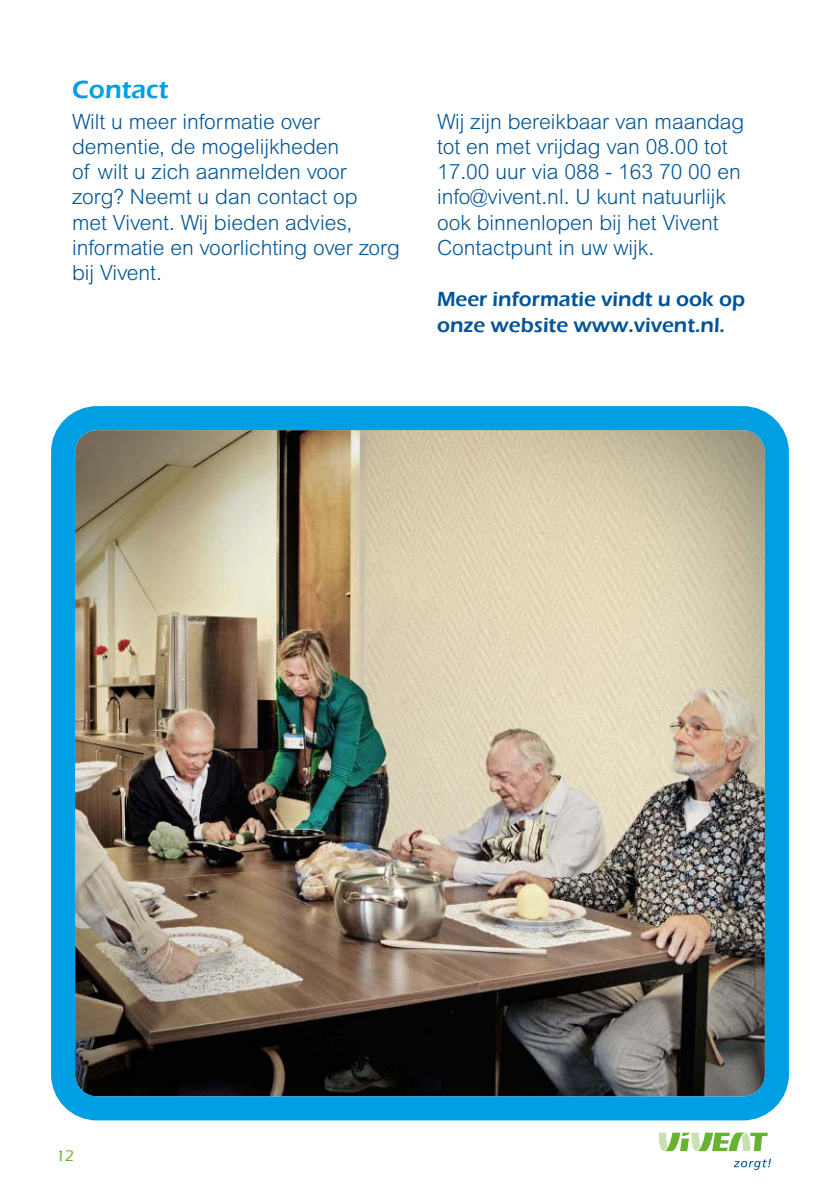
<style>
.page{position:relative;width:840px;height:1191px;background:#fff}
.page>*{position:absolute;margin:0;border:0;box-sizing:border-box;transform-origin:0 0}
.t1{font:600 26px "Eras ITC";color:#009ee3}
.t2{font:300 21px/25.2px "Arial MT Std";color:#005497}
.t3{font:600 21px/26px "Eras ITC";color:#005497}
.t4{font:500 16px "Eras IT Cby BT";color:#65b32e}
</style>
<div class="page">
<img style="left:76px;top:431px;width:687px;height:664px">
<div style="left:51px;top:406px;width:737px;height:714px;border:24px solid #009ee3;border-radius:34px"></div>
<svg style="left:658px;top:1132px;width:109px;height:19px"></svg>
<svg style="left:733px;top:1158px;width:37px;height:11px"></svg>
<p class="t1" style="left:72px;top:80px;width:98px">Contact</p>
<p class="t2" style="left:72px;top:111px;width:329px">Wilt u meer informatie over dementie, de mogelijkheden<br>of wilt u zich aanmelden voor zorg? Neemt u dan contact op<br>met Vivent. Wij bieden advies, informatie en voorlichting over zorg bij Vivent.</p>
<p class="t2" style="left:437px;top:111px;width:309px">Wij zijn bereikbaar van maandag tot en met vrijdag van 08.00 tot<br>17.00 uur via 088 - 163 70 00 en info@vivent.nl. U kunt natuurlijk ook binnenlopen bij het Vivent<br>Contactpunt in uw wijk.</p>
<p class="t3" style="left:437px;top:288px;width:309px">Meer informatie vindt u ook op onze website www.vivent.nl.</p>
<p class="t4" style="left:56px;top:1145px;width:19px">12</p>
</div>
